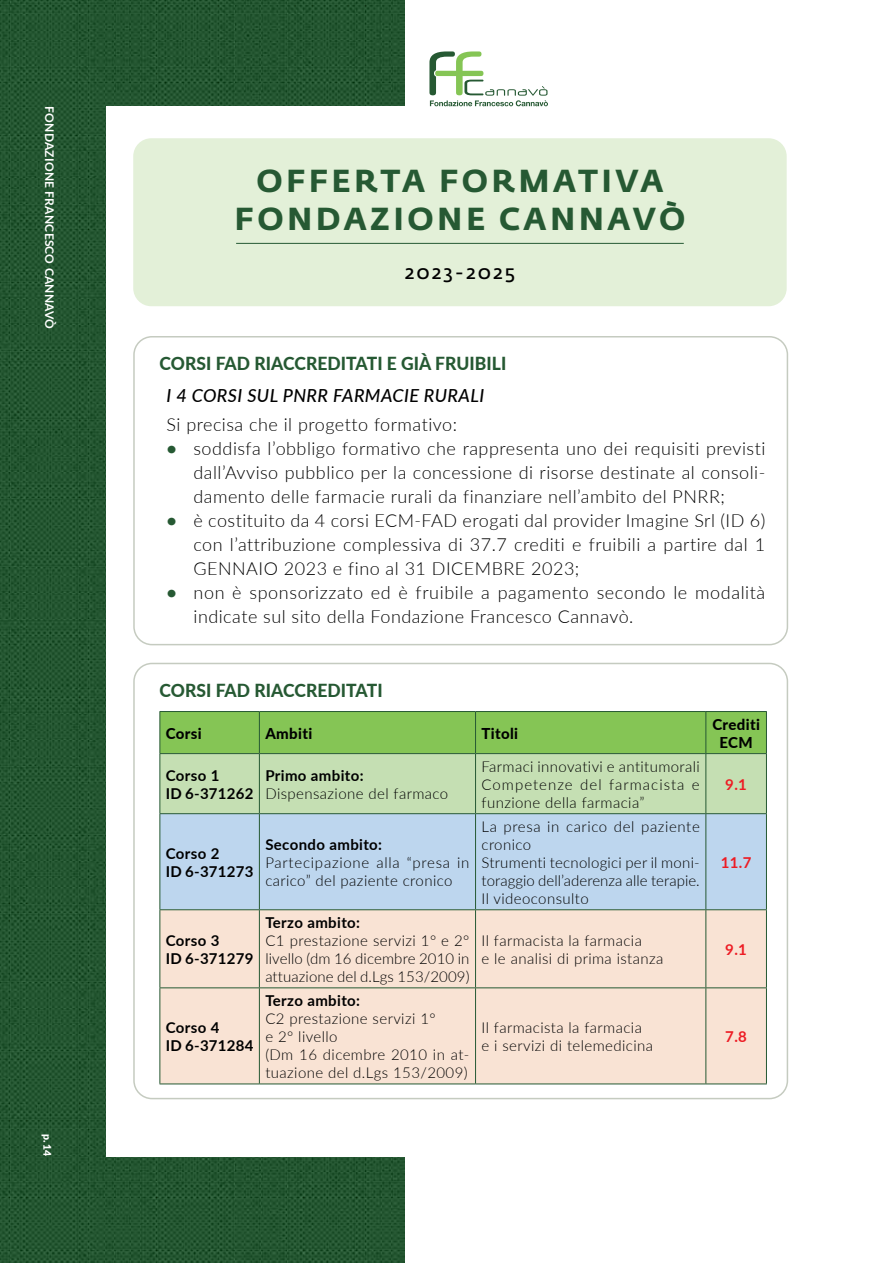
<style>
.page{position:relative;width:893px;height:1263px;background:#fff}
.page>*{position:absolute;margin:0;border:0;box-sizing:border-box;transform-origin:0 0}
.t1{font:700 31.5px/37.8px "Fedra Sans Pro";letter-spacing:.11em;color:#265933;text-align:center}
.t2{font:600 19.5px "Fedra Sans Pro";letter-spacing:.1em;color:#000}
.t3{font:300 18px/24px "Lato";letter-spacing:.025em;color:#000;text-align:justify}
.t4{font:800 18px "Lato";letter-spacing:.005em;color:#265933}
.t5{font:italic 500 18px "Lato";letter-spacing:.025em;color:#000}
.t6{font:300 15px/18px "Lato";letter-spacing:.025em;color:#000}
.t7{font:700 15px/18px "Lato";letter-spacing:.025em;color:#000}
.t8{font:800 15px/18px "Lato";letter-spacing:.025em;color:#000;text-align:center}
.t9{font:700 15px "Lato";color:#ed1c24}
.t10{font:700 12px "Lato";letter-spacing:.02em;color:#fff}
.t11{font:900 10.5px "Lato";color:#fff}
.s1{font-weight:700;color:#265933}
</style>
<div class="page">
<img style="left:0;top:0;width:404px;height:1263px">
<div style="left:106px;top:106px;width:681px;height:1051px;background:#fff"></div>
<div style="left:133px;top:138px;width:654px;height:168px;background:#e3f0d8;border-radius:18px"></div>
<hr style="left:236px;top:243px;width:448px;height:1px;background:#265933">
<svg style="left:429px;top:51px;width:119px;height:55px"></svg>
<div style="left:133px;top:336px;width:655px;height:309px;border:2px solid #c5cbc0;border-radius:18px"></div>
<div style="left:133px;top:663px;width:655px;height:436px;border:2px solid #c5cbc0;border-radius:18px"></div>
<svg style="left:160px;top:712px;width:606px;height:101px"></svg>
<div style="left:160px;top:814px;width:606px;height:95px;background:#bdd6ee"></div>
<div style="left:160px;top:910px;width:606px;height:173px;background:#f9e3d4"></div>
<hr style="left:159px;top:711px;width:100px;height:1px;background:#265933">
<hr style="left:159px;top:712px;width:1px;height:41px;background:#265933">
<hr style="left:259px;top:711px;width:217px;height:1px;background:#265933">
<hr style="left:259px;top:712px;width:1px;height:41px;background:#265933">
<hr style="left:476px;top:711px;width:230px;height:1px;background:#265933">
<hr style="left:475px;top:712px;width:1px;height:41px;background:#265933">
<hr style="left:706px;top:711px;width:61px;height:1px;background:#265933">
<hr style="left:705px;top:712px;width:1px;height:41px;background:#265933">
<hr style="left:766px;top:712px;width:1px;height:41px;background:#265933">
<hr style="left:159px;top:753px;width:100px;height:1px;background:#265933">
<hr style="left:159px;top:754px;width:1px;height:59px;background:#265933">
<hr style="left:259px;top:753px;width:217px;height:1px;background:#265933">
<hr style="left:259px;top:754px;width:1px;height:59px;background:#265933">
<hr style="left:476px;top:753px;width:230px;height:1px;background:#265933">
<hr style="left:475px;top:754px;width:1px;height:59px;background:#265933">
<hr style="left:706px;top:753px;width:61px;height:1px;background:#265933">
<hr style="left:705px;top:754px;width:1px;height:59px;background:#265933">
<hr style="left:766px;top:754px;width:1px;height:59px;background:#265933">
<hr style="left:159px;top:813px;width:100px;height:1px;background:#265933">
<hr style="left:159px;top:814px;width:1px;height:95px;background:#265933">
<hr style="left:259px;top:813px;width:217px;height:1px;background:#265933">
<hr style="left:259px;top:814px;width:1px;height:95px;background:#265933">
<hr style="left:476px;top:813px;width:230px;height:1px;background:#265933">
<hr style="left:475px;top:814px;width:1px;height:95px;background:#265933">
<hr style="left:706px;top:813px;width:61px;height:1px;background:#265933">
<hr style="left:705px;top:814px;width:1px;height:95px;background:#265933">
<hr style="left:766px;top:814px;width:1px;height:95px;background:#265933">
<hr style="left:159px;top:909px;width:100px;height:1px;background:#265933">
<hr style="left:159px;top:910px;width:1px;height:77px;background:#265933">
<hr style="left:259px;top:909px;width:217px;height:1px;background:#265933">
<hr style="left:259px;top:910px;width:1px;height:77px;background:#265933">
<hr style="left:476px;top:909px;width:230px;height:1px;background:#265933">
<hr style="left:475px;top:910px;width:1px;height:77px;background:#265933">
<hr style="left:706px;top:909px;width:61px;height:1px;background:#265933">
<hr style="left:705px;top:910px;width:1px;height:77px;background:#265933">
<hr style="left:766px;top:910px;width:1px;height:77px;background:#265933">
<hr style="left:159px;top:987px;width:100px;height:1px;background:#265933">
<hr style="left:159px;top:988px;width:1px;height:95px;background:#265933">
<hr style="left:259px;top:987px;width:217px;height:1px;background:#265933">
<hr style="left:259px;top:988px;width:1px;height:95px;background:#265933">
<hr style="left:476px;top:987px;width:230px;height:1px;background:#265933">
<hr style="left:475px;top:988px;width:1px;height:95px;background:#265933">
<hr style="left:706px;top:987px;width:61px;height:1px;background:#265933">
<hr style="left:705px;top:988px;width:1px;height:95px;background:#265933">
<hr style="left:766px;top:988px;width:1px;height:95px;background:#265933">
<hr style="left:159px;top:1083px;width:100px;height:1px;background:#265933">
<hr style="left:259px;top:1083px;width:217px;height:1px;background:#265933">
<hr style="left:476px;top:1083px;width:230px;height:1px;background:#265933">
<hr style="left:706px;top:1083px;width:61px;height:1px;background:#265933">
<p class="t10" style="left:58px;top:106px;width:224px;rotate:90deg">FONDAZIONE FRANCESCO CANNAVÒ</p>
<p class="t11" style="left:55px;top:1134px;width:24px;rotate:90deg">p. 14</p>
<h1 class="t1" style="left:235px;top:160px;width:452px">OFFERTA FORMATIVA<br>FONDAZIONE CANNAVÒ</h1>
<h2 class="t2" style="left:405px;top:258px;width:112px">2023-2025</h2>
<p class="t4" style="left:159px;top:350px;width:348px">CORSI FAD RIACCREDITATI E GIÀ FRUIBILI</p>
<p class="t5" style="left:167px;top:383px;width:319px">I 4 CORSI SUL PNRR FARMACIE RURALI</p>
<p class="t3" style="left:167px;top:412px;width:292px">Si precisa che il progetto formativo:</p>
<p class="t3" style="left:194px;top:436px;width:573px;text-indent:-27px"><span class="s1">•</span> soddisfa l’obbligo formativo che rappresenta uno dei requisiti previsti dall’Avviso pubblico per la concessione di risorse destinate al consoli&shy;damento delle farmacie rurali da finanziare nell’ambito del PNRR;</p>
<p class="t3" style="left:194px;top:507px;width:573px;text-indent:-27px"><span class="s1">•</span> è costituito da 4 corsi ECM-FAD erogati dal provider Imagine Srl (ID 6) con l’attribuzione complessiva di 37.7 crediti e fruibili a partire dal 1<br>GENNAIO 2023 e fino al 31 DICEMBRE 2023;</p>
<p class="t3" style="left:194px;top:579px;width:573px;text-indent:-27px"><span class="s1">•</span> non è sponsorizzato ed è fruibile a pagamento secondo le modalità indicate sul sito della Fondazione Francesco Cannavò.</p>
<p class="t4" style="left:159px;top:677px;width:225px">CORSI FAD RIACCREDITATI</p>
<p class="t8" style="left:166px;top:723px;width:37px">Corsi</p>
<p class="t8" style="left:265px;top:723px;width:48px">Ambiti</p>
<p class="t8" style="left:482px;top:723px;width:38px">Titoli</p>
<p class="t8" style="left:712px;top:714px;width:49px">Crediti<br>ECM</p>
<p class="t7" style="left:166px;top:765px;width:89px">Corso 1<br>ID 6-371262</p>
<p class="t7" style="left:265px;top:765px;width:100px">Primo ambito:</p>
<p class="t6" style="left:481px;top:757px;width:220px;text-align:justify">Farmaci innovativi e antitumorali Competenze del farmacista e funzione della farmacia”</p>
<p class="t9" style="left:725px;top:773px;width:23px">9.1</p>
<p class="t6" style="left:265px;top:784px;width:184px">Dispensazione del farmaco</p>
<p class="t7" style="left:166px;top:844px;width:89px">Corso 2<br>ID 6-371273</p>
<p class="t7" style="left:166px;top:931px;width:89px">Corso 3<br>ID 6-371279</p>
<p class="t7" style="left:166px;top:1018px;width:89px">Corso 4<br>ID 6-371284</p>
<p class="t7" style="left:265px;top:835px;width:118px">Secondo ambito:</p>
<p class="t6" style="left:265px;top:853px;width:206px">Partecipazione alla “presa in carico” del paziente cronico</p>
<p class="t6" style="left:481px;top:817px;width:220px">La presa in carico del paziente cronico<br>Strumenti tecnologici per il moni&shy;toraggio dell’aderenza alle terapie.<br>Il videoconsulto</p>
<p class="t9" style="left:721px;top:851px;width:32px">11.7</p>
<p class="t7" style="left:265px;top:913px;width:96px">Terzo ambito:</p>
<p class="t6" style="left:265px;top:931px;width:206px;text-align:justify">C1 prestazione servizi 1° e 2° livello (dm 16 dicembre 2010 in attuazione del d.Lgs 153/2009)</p>
<p class="t6" style="left:481px;top:931px;width:183px">Il farmacista la farmacia<br>e le analisi di prima istanza</p>
<p class="t9" style="left:725px;top:938px;width:23px">9.1</p>
<p class="t7" style="left:265px;top:991px;width:96px">Terzo ambito:</p>
<p class="t6" style="left:265px;top:1009px;width:206px">C2 prestazione servizi 1°<br>e 2° livello<br>(Dm 16 dicembre 2010 in at&shy;tuazione del d.Lgs 153/2009)</p>
<p class="t6" style="left:481px;top:1018px;width:173px">Il farmacista la farmacia e i servizi di telemedicina</p>
<p class="t9" style="left:725px;top:1025px;width:23px">7.8</p>
</div>
